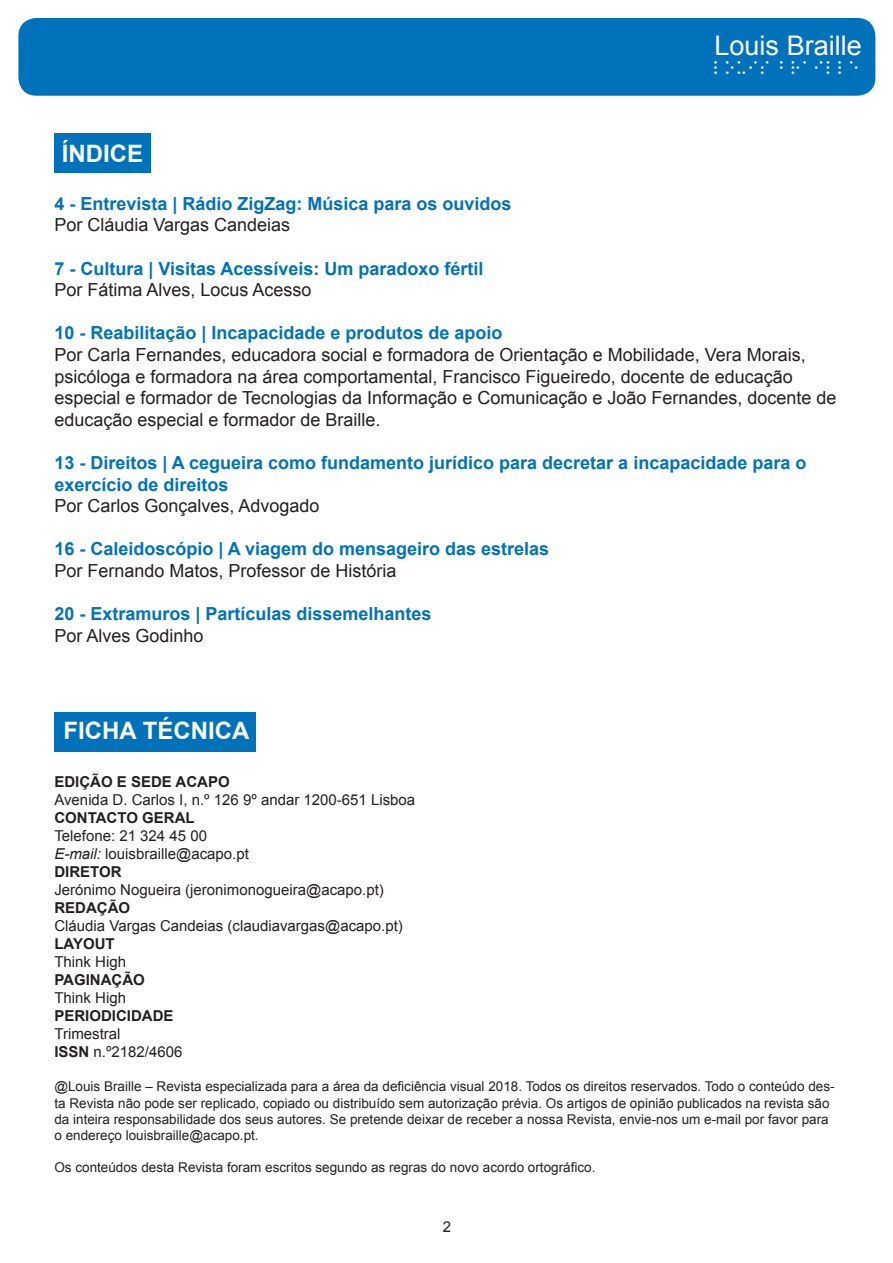
<style>
.page{position:relative;width:893px;height:1263px;background:#fff}
.page>*{position:absolute;margin:0;border:0;box-sizing:border-box;transform-origin:0 0}
.t1{font:27px "Arial";color:#fff}
.t2{font:700 24px "Arial";color:#fafafa}
.t3{font:18px/21.6px "Arial";color:#231f20}
.t4{font:700 18px/21.6px "Arial";color:#0072bc}
.t5{font:16.5px "braili";color:#fff}
.t6{font:15px "Arial";color:#231f20}
.t7{font:700 15px "Arial";color:#231f20}
.t8{font:13.5px/16.2px "Arial";color:#231f20}
.s1{font-style:italic}
.s2{font-weight:700}
</style>
<div class="page">
<div style="left:18px;top:18px;width:857px;height:78px;background:#0072bc;border-radius:18px"></div>
<div style="left:54px;top:134px;width:96px;height:39px;background:#0072bc"></div>
<div style="left:54px;top:712px;width:201px;height:39px;background:#0072bc"></div>
<p class="t2" style="left:62px;top:137px;width:83px">ÍNDICE</p>
<p class="t1" style="left:714px;top:26px;width:149px">Louis Braille</p>
<p class="t5" style="left:714px;top:59px;width:149px">LOUIS BRAILLE</p>
<p class="t4" style="left:54px;top:193px;width:459px">4 - Entrevista | Rádio ZigZag: Música para os ouvidos</p>
<p class="t3" style="left:54px;top:214px;width:237px">Por Cláudia Vargas Candeias</p>
<p class="t4" style="left:54px;top:258px;width:431px">7 - Cultura | Visitas Acessíveis: Um paradoxo fértil</p>
<p class="t3" style="left:54px;top:279px;width:259px">Por Fátima Alves, Locus Acesso</p>
<p class="t4" style="left:54px;top:322px;width:450px">10 - Reabilitação | Incapacidade e produtos de apoio</p>
<p class="t3" style="left:54px;top:344px;width:784px">Por Carla Fernandes, educadora social e formadora de Orientação e Mobilidade, Vera Morais, psicóloga e formadora na área comportamental, Francisco Figueiredo, docente de educação especial e formador de Tecnologias da Informação e Comunicação e João Fernandes, docente de educação especial e formador de Braille.</p>
<p class="t4" style="left:54px;top:452px;width:753px">13 - Direitos | A cegueira como fundamento jurídico para decretar a incapacidade para o exercício de direitos</p>
<p class="t3" style="left:54px;top:495px;width:267px">Por Carlos Gonçalves, Advogado</p>
<p class="t4" style="left:54px;top:538px;width:496px">16 - Caleidoscópio | A viagem do mensageiro das estrelas</p>
<p class="t3" style="left:54px;top:560px;width:344px">Por Fernando Matos, Professor de História</p>
<p class="t4" style="left:54px;top:603px;width:379px">20 - Extramuros | Partículas dissemelhantes</p>
<p class="t3" style="left:54px;top:624px;width:151px">Por Alves Godinho</p>
<p class="t2" style="left:64px;top:714px;width:187px">FICHA TÉCNICA</p>
<p class="t7" style="left:54px;top:771px;width:177px">EDIÇÃO E SEDE ACAPO</p>
<p class="t6" style="left:54px;top:790px;width:362px">Avenida D. Carlos I, n.º 126 9º andar 1200-651 Lisboa</p>
<p class="t7" style="left:54px;top:807px;width:142px">CONTACTO GERAL</p>
<p class="t6" style="left:54px;top:826px;width:154px">Telefone: 21 324 45 00</p>
<p class="t6" style="left:54px;top:844px;width:196px"><span class="s1">E-mail:</span> louisbraille@acapo.pt</p>
<p class="t7" style="left:54px;top:861px;width:69px">DIRETOR</p>
<p class="t6" style="left:54px;top:880px;width:331px">Jerónimo Nogueira (jeronimonogueira@acapo.pt)</p>
<p class="t7" style="left:54px;top:897px;width:77px">REDAÇÃO</p>
<p class="t6" style="left:54px;top:916px;width:350px">Cláudia Vargas Candeias (claudiavargas@acapo.pt)</p>
<p class="t7" style="left:54px;top:933px;width:62px">LAYOUT</p>
<p class="t6" style="left:54px;top:952px;width:73px">Think High</p>
<p class="t7" style="left:54px;top:969px;width:92px">PAGINAÇÃO</p>
<p class="t6" style="left:54px;top:988px;width:73px">Think High</p>
<p class="t7" style="left:54px;top:1005px;width:121px">PERIODICIDADE</p>
<p class="t6" style="left:54px;top:1024px;width:68px">Trimestral</p>
<p class="t6" style="left:54px;top:1042px;width:130px"><span class="s2">ISSN</span> n.º2182/4606</p>
<p class="t8" style="left:54px;top:1078px;width:782px">@Louis Braille – Revista especializada para a área da deficiência visual 2018. Todos os direitos reservados. Todo o conteúdo des&shy;ta Revista não pode ser replicado, copiado ou distribuído sem autorização prévia. Os artigos de opinião publicados na revista são da inteira responsabilidade dos seus autores. Se pretende deixar de receber a nossa Revista, envie-nos um e-mail por favor para o endereço louisbraille@acapo.pt.</p>
<p class="t8" style="left:54px;top:1159px;width:542px">Os conteúdos desta Revista foram escritos segundo as regras do novo acordo ortográfico.</p>
<p class="t6" style="left:443px;top:1216px;width:10px">2</p>
</div>
